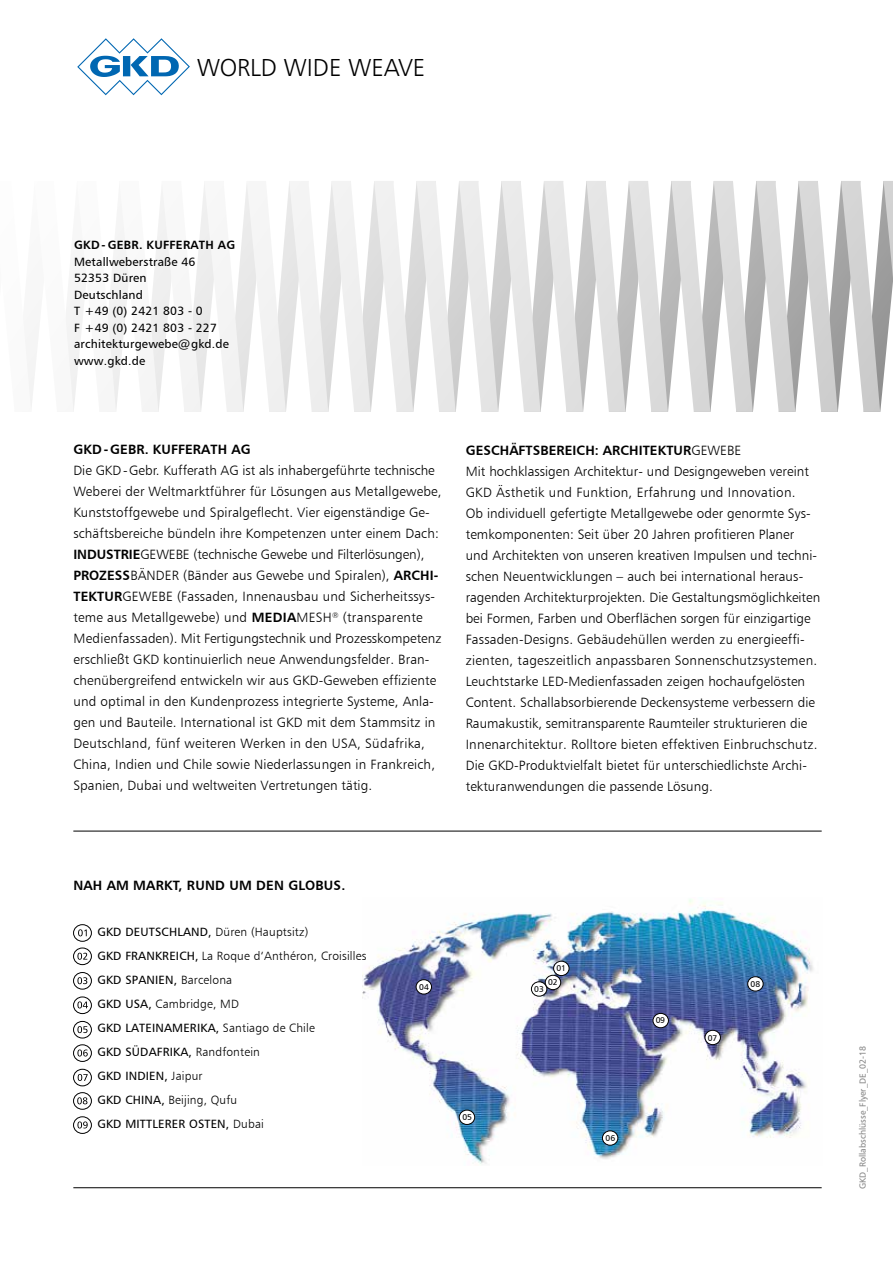
<style>
.page{position:relative;width:893px;height:1263px;background:#fff}
.page>*{position:absolute;margin:0;border:0;box-sizing:border-box;transform-origin:0 0}
.t1{font:24.45px "Humanist 777 BT Light B";color:#000}
.t2{font:13.5px/21px "Humanist 777 BT Light B";letter-spacing:.01em;color:#000}
.t3{font:13.5px "Humanist 777 BT Bold B";letter-spacing:.005em;color:#000}
.t4{font:12px/16.5px "Humanist 777 BT Roman B";letter-spacing:.015em;color:#000}
.t5{font:12px/24px "Humanist 777 BT Light B";letter-spacing:.015em;color:#000}
.t6{font:12px "Humanist 777 BT Bold B";letter-spacing:.02em;color:#000}
.t7{font:9px "Humanist 777 BT Roman B";color:#878787}
.t8{font:8.4px "Humanist 777 BT Roman B";color:#000}
.s1{font-family:"Humanist 777 BT Bold B"}
.s2{font-family:"Humanist 777 BT Light B"}
.s3{font-family:"Humanist 777 BT Roman B"}
</style>
<div class="page">
<svg style="left:27px;top:181px;width:866px;height:231px"></svg>
<svg style="left:77px;top:38px;width:113px;height:57px"></svg>
<hr style="left:73px;top:831px;width:749px;height:1px;background:#000">
<hr style="left:73px;top:1187px;width:749px;height:1px;background:#000">
<img style="left:363px;top:899px;width:450px;height:265px">
<div style="left:416px;top:980px;width:16px;height:14px;background:#fff;border-radius:50%"></div>
<div style="left:416px;top:979px;width:16px;height:15px;border:1px solid #000;border-radius:50%"></div>
<div style="left:459px;top:1110px;width:16px;height:14px;background:#fff;border-radius:50%"></div>
<div style="left:459px;top:1110px;width:16px;height:14px;border:1px solid #000;border-radius:50%"></div>
<div style="left:554px;top:961px;width:15px;height:14px;background:#fff;border-radius:50%"></div>
<div style="left:553px;top:961px;width:16px;height:15px;border:1px solid #000;border-radius:50%"></div>
<div style="left:531px;top:982px;width:16px;height:14px;background:#fff;border-radius:50%"></div>
<div style="left:531px;top:982px;width:16px;height:14px;border:1px solid #000;border-radius:50%"></div>
<div style="left:545px;top:975px;width:16px;height:15px;background:#fff;border-radius:50%"></div>
<div style="left:545px;top:975px;width:16px;height:15px;border:1px solid #000;border-radius:50%"></div>
<div style="left:602px;top:1131px;width:16px;height:14px;background:#fff;border-radius:50%"></div>
<div style="left:602px;top:1131px;width:16px;height:14px;border:1px solid #000;border-radius:50%"></div>
<div style="left:705px;top:1030px;width:15px;height:15px;background:#fff;border-radius:50%"></div>
<div style="left:705px;top:1030px;width:16px;height:15px;border:1px solid #000;border-radius:50%"></div>
<div style="left:748px;top:977px;width:15px;height:14px;background:#fff;border-radius:50%"></div>
<div style="left:747px;top:976px;width:16px;height:15px;border:1px solid #000;border-radius:50%"></div>
<div style="left:653px;top:1013px;width:15px;height:15px;background:#fff;border-radius:50%"></div>
<div style="left:653px;top:1013px;width:16px;height:15px;border:1px solid #000;border-radius:50%"></div>
<div style="left:73px;top:924px;width:19px;height:17px;border:1px solid #000;border-radius:50%"></div>
<svg style="left:78px;top:929px;width:9px;height:7px"></svg>
<svg style="left:74px;top:948px;width:17px;height:17px"></svg>
<div style="left:73px;top:948px;width:19px;height:17px;border:1px solid #000;border-radius:50%"></div>
<svg style="left:77px;top:953px;width:10px;height:7px"></svg>
<svg style="left:74px;top:972px;width:17px;height:17px"></svg>
<div style="left:73px;top:972px;width:19px;height:17px;border:1px solid #000;border-radius:50%"></div>
<svg style="left:77px;top:977px;width:10px;height:7px"></svg>
<svg style="left:74px;top:997px;width:17px;height:16px"></svg>
<div style="left:73px;top:997px;width:19px;height:17px;border:1px solid #000;border-radius:50%"></div>
<svg style="left:77px;top:1001px;width:11px;height:7px"></svg>
<svg style="left:74px;top:1021px;width:17px;height:17px"></svg>
<div style="left:73px;top:1021px;width:19px;height:17px;border:1px solid #000;border-radius:50%"></div>
<svg style="left:77px;top:1026px;width:11px;height:7px"></svg>
<svg style="left:74px;top:1045px;width:17px;height:16px"></svg>
<div style="left:73px;top:1044px;width:19px;height:17px;border:1px solid #000;border-radius:50%"></div>
<svg style="left:77px;top:1049px;width:11px;height:7px"></svg>
<svg style="left:74px;top:1069px;width:17px;height:17px"></svg>
<div style="left:73px;top:1069px;width:19px;height:17px;border:1px solid #000;border-radius:50%"></div>
<svg style="left:78px;top:1074px;width:10px;height:7px"></svg>
<svg style="left:74px;top:1093px;width:17px;height:16px"></svg>
<div style="left:73px;top:1092px;width:19px;height:17px;border:1px solid #000;border-radius:50%"></div>
<svg style="left:77px;top:1097px;width:10px;height:7px"></svg>
<svg style="left:74px;top:1117px;width:17px;height:16px"></svg>
<div style="left:73px;top:1116px;width:19px;height:17px;border:1px solid #000;border-radius:50%"></div>
<svg style="left:77px;top:1121px;width:11px;height:7px"></svg>
<h1 class="t1" style="left:197px;top:53px;width:230px">WORLD WIDE WEAVE</h1>
<p class="t6" style="left:74px;top:238px;width:163px">GKD - GEBR. KUFFERATH AG</p>
<p class="t4" style="left:74px;top:253px;width:156px">Metallweberstraße 46<br>52353 Düren<br>Deutschland<br>T +49 (0) 2421 803 - 0<br>F +49 (0) 2421 803 - 227 architekturgewebe@gkd.de www.gkd.de</p>
<p class="t3" style="left:73px;top:441px;width:179px">GKD-GEBR. KUFFERATH AG</p>
<p class="t2" style="left:73px;top:460px;width:370px">Die GKD-Gebr. Kufferath AG ist als inhabergeführte technische Weberei der Weltmarktführer für Lösungen aus Metallgewebe, Kunststoffgewebe und Spiralgeflecht. Vier eigenständige Ge&shy;schäftsbereiche bündeln ihre Kompetenzen unter einem Dach:<br><span class="s1">INDUSTRIE</span>GEWEBE (technische Gewebe und Filterlösungen), <span class="s1">PROZESS</span>BÄNDER (Bänder aus Gewebe und Spiralen), <span class="s1">ARCHI-TEKTUR</span>GEWEBE (Fassaden, Innenausbau und Sicherheitssys&shy;teme aus Metallgewebe) und <span class="s1">MEDIA</span>MESH<sup>®</sup> (transparente Medienfassaden). Mit Fertigungstechnik und Prozesskompetenz erschließt GKD kontinuierlich neue Anwendungsfelder. Bran&shy;chenübergreifend entwickeln wir aus GKD-Geweben effiziente und optimal in den Kundenprozess integrierte Systeme, Anla&shy;gen und Bauteile. International ist GKD mit dem Stammsitz in Deutschland, fünf weiteren Werken in den USA, Südafrika, China, Indien und Chile sowie Niederlassungen in Frankreich, Spanien, Dubai und weltweiten Vertretungen tätig.</p>
<p class="t3" style="left:466px;top:441px;width:277px">GESCHÄFTSBEREICH: ARCHITEKTUR<span class="s2">GEWEBE</span></p>
<p class="t2" style="left:466px;top:460px;width:356px">Mit hochklassigen Architektur- und Designgeweben vereint GKD Ästhetik und Funktion, Erfahrung und Innovation.<br>Ob individuell gefertigte Metallgewebe oder genormte Sys&shy;temkomponenten: Seit über 20 Jahren profitieren Planer und Architekten von unseren kreativen Impulsen und techni&shy;schen Neuentwicklungen – auch bei international heraus&shy;ragenden Architekturprojekten. Die Gestaltungsmöglichkeiten bei Formen, Farben und Oberflächen sorgen für einzigartige Fassaden-Designs. Gebäudehüllen werden zu energieeffi&shy;zienten, tageszeitlich anpassbaren Sonnenschutzsystemen.<br>Leuchtstarke LED-Medienfassaden zeigen hochaufgelösten Content. Schallabsorbierende Deckensysteme verbessern die Raumakustik, semitransparente Raumteiler strukturieren die Innenarchitektur. Rolltore bieten effektiven Einbruchschutz.<br>Die GKD-Produktvielfalt bietet für unterschiedlichste Archi&shy;tekturanwendungen die passende Lösung.</p>
<p class="t3" style="left:73px;top:877px;width:274px">NAH AM MARKT, RUND UM DEN GLOBUS.</p>
<p class="t5" style="left:97px;top:920px;width:271px"><span class="s3">GKD DEUTSCHLAND,</span> Düren (Hauptsitz)<br><span class="s3">GKD FRANKREICH,</span> La Roque d‘Anthéron, Croisilles</p>
<p class="t4" style="left:97px;top:972px;width:136px">GKD SPANIEN, <span class="s2">Barcelona</span></p>
<p class="t5" style="left:97px;top:992px;width:143px"><span class="s3">GKD USA,</span> Cambridge, MD</p>
<p class="t4" style="left:97px;top:1016px;width:219px;line-height:24px">GKD LATEINAMERIKA, <span class="s2">Santiago de Chile<br></span>GKD SÜDAFRIKA, <span class="s2">Randfontein<br></span>GKD INDIEN, <span class="s2">Jaipur</span></p>
<p class="t5" style="left:97px;top:1088px;width:141px"><span class="s3">GKD CHINA,</span> Beijing, Qufu</p>
<p class="t4" style="left:97px;top:1116px;width:168px">GKD MITTLERER OSTEN, <span class="s2">Dubai</span></p>
<p class="t8" style="left:419px;top:982px;width:11px">04</p>
<p class="t8" style="left:462px;top:1112px;width:11px">05</p>
<p class="t8" style="left:556px;top:963px;width:11px">01</p>
<p class="t8" style="left:548px;top:977px;width:11px">02</p>
<p class="t8" style="left:534px;top:984px;width:11px">03</p>
<p class="t8" style="left:656px;top:1015px;width:11px">09</p>
<p class="t8" style="left:606px;top:1132px;width:11px">06</p>
<p class="t8" style="left:708px;top:1032px;width:11px">07</p>
<p class="t8" style="left:751px;top:979px;width:11px">08</p>
<p class="t7" style="left:857px;top:1189px;width:144px;rotate:-90deg">GKD_Rollabschlüsse_Flyer_DE_02-18</p>
</div>
